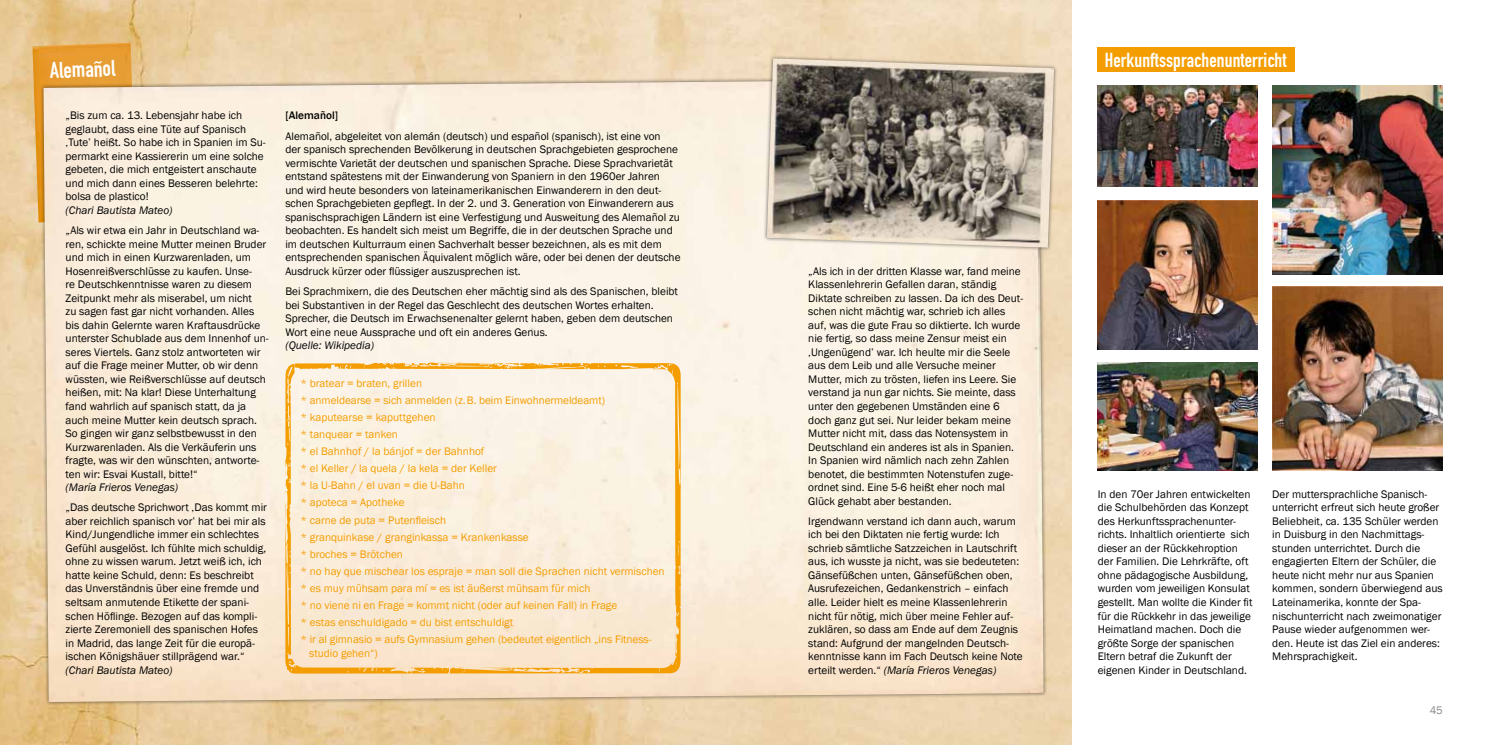
<style>
.page{position:relative;width:1489px;height:745px;background:#fff}
.page>*{position:absolute;margin:0;border:0;box-sizing:border-box;transform-origin:0 0}
.t1{font:22.5px "DIN Engschrift";color:#fff}
.t2{font:20px "DIN Engschrift";letter-spacing:.005em;color:#fff}
.t3{font:11.25px/13.5px "Franklin Gothic";color:#000}
.t4{font:11.25px/17px "Franklin Gothic";color:#f49d00}
.t5{font:italic 11.25px "Franklin Gothic";color:#000}
.t6{font:500 11.25px "Franklin Gothic";color:#000}
.t7{font:11.25px "Franklin Gothic";color:#87888a}
.s1{font-style:italic}
</style>
<div class="page">
<img style="left:0;top:0;width:1071px;height:744px">
<img style="left:32px;top:43px;width:105px;height:179px">
<img style="left:43px;top:79px;width:1000px;height:622px">
<svg style="left:285px;top:362px;width:395px;height:311px;background:#f9e9d1"></svg>
<svg style="left:410px;top:667px;width:40px;height:6px"></svg>
<svg style="left:288px;top:658px;width:7px;height:6px"></svg>
<svg style="left:285px;top:469px;width:1px;height:14px"></svg>
<div style="left:763px;top:54px;width:294px;height:197px;background:#000;opacity:.5"></div>
<img style="left:766px;top:58px;width:288px;height:189px">
<img style="left:1097px;top:86px;width:160px;height:101px">
<img style="left:1272px;top:86px;width:170px;height:189px">
<img style="left:1097px;top:200px;width:160px;height:149px">
<img style="left:1272px;top:286px;width:170px;height:184px">
<div style="left:1097px;top:47px;width:197px;height:25px;background:#f49d00"></div>
<img style="left:1097px;top:362px;width:160px;height:108px">
<h1 class="t1" style="left:49px;top:57px;width:71px;rotate:-2deg">Alemañol</h1>
<p class="t3" style="left:66px;top:109px;width:201px">„Bis zum ca. 13. Lebensjahr habe ich geglaubt, dass eine Tüte auf Spanisch ‚Tute‛ heißt. So habe ich in Spanien im Su&shy;permarkt eine Kassiererin um eine solche gebeten, die mich entgeistert anschaute und mich dann eines Besseren belehrte: bolsa de plastico!</p>
<p class="t5" style="left:66px;top:203px;width:108px">(Chari Bautista Mateo)</p>
<p class="t3" style="left:66px;top:224px;width:205px">„Als wir etwa ein Jahr in Deutschland wa&shy;ren, schickte meine Mutter meinen Bruder und mich in einen Kurzwarenladen, um Hosenreißverschlüsse zu kaufen. Unse-<br>re Deutschkenntnisse waren zu diesem Zeitpunkt mehr als miserabel, um nicht<br>zu sagen fast gar nicht vorhanden. Alles bis dahin Gelernte waren Kraftausdrücke unterster Schublade aus dem Innenhof un&shy;seres Viertels. Ganz stolz antworteten wir auf die Frage meiner Mutter, ob wir denn wüssten, wie Reißverschlüsse auf deutsch heißen, mit: Na klar! Diese Unterhaltung fand wahrlich auf spanisch statt, da ja auch meine Mutter kein deutsch sprach.<br>So gingen wir ganz selbstbewusst in den Kurzwarenladen. Als die Verkäuferin uns fragte, was wir den wünschten, antworte&shy;ten wir: Esvai Kustall, bitte!“</p>
<p class="t5" style="left:66px;top:480px;width:114px">(María Frieros Venegas)</p>
<p class="t3" style="left:66px;top:500px;width:203px">„Das deutsche Sprichwort ‚Das kommt mir aber reichlich spanisch vor‛ hat bei mir als Kind/Jungendliche immer ein schlechtes Gefühl ausgelöst. Ich fühlte mich schuldig, ohne zu wissen warum. Jetzt weiß ich, ich hatte keine Schuld, denn: Es beschreibt das Unverständnis über eine fremde und seltsam anmutende Etikette der spani&shy;schen Höflinge. Bezogen auf das kompli&shy;zierte Zeremoniell des spanischen Hofes in Madrid, das lange Zeit für die europä&shy;ischen Königshäuer stillprägend war.“</p>
<p class="t5" style="left:66px;top:662px;width:108px">(Chari Bautista Mateo)</p>
<p class="t6" style="left:285px;top:109px;width:54px">[Alemañol]</p>
<p class="t3" style="left:285px;top:129px;width:396px">Alemañol, abgeleitet von alemán (deutsch) und español (spanisch), ist eine von<br>der spanisch sprechenden Bevölkerung in deutschen Sprachgebieten gesprochene vermischte Varietät der deutschen und spanischen Sprache. Diese Sprachvarietät entstand spätestens mit der Einwanderung von Spaniern in den 1960er Jahren und wird heute besonders von lateinamerikanischen Einwanderern in den deut&shy;schen Sprachgebieten gepflegt. In der 2. und 3. Generation von Einwanderern aus spanischsprachigen Ländern ist eine Verfestigung und Ausweitung des Alemañol zu beobachten. Es handelt sich meist um Begriffe, die in der deutschen Sprache und im deutschen Kulturraum einen Sachverhalt besser bezeichnen, als es mit dem entsprechenden spanischen Äquivalent möglich wäre, oder bei denen der deutsche Ausdruck kürzer oder flüssiger auszusprechen ist.</p>
<p class="t3" style="left:285px;top:285px;width:394px">Bei Sprachmixern, die des Deutschen eher mächtig sind als des Spanischen, bleibt bei Substantiven in der Regel das Geschlecht des deutschen Wortes erhalten.<br>Sprecher, die Deutsch im Erwachsenenalter gelernt haben, geben dem deutschen Wort eine neue Aussprache und oft ein anderes Genus.</p>
<p class="t5" style="left:285px;top:338px;width:90px">(Quelle: Wikipedia)</p>
<p class="t4" style="left:300px;top:375px;width:366px">* bratear = braten, grillen<br>* anmeldearse = sich anmelden (z.B. beim Einwohnermeldeamt)<br>* kaputearse = kaputtgehen<br>* tanquear = tanken<br>* el Bahnhof / la bánjof = der Bahnhof<br>* el Keller / la quela / la kela = der Keller<br>* la U-Bahn / el uvan = die U-Bahn<br>* apoteca = Apotheke<br>* carne de puta = Putenfleisch<br>* granquinkase / granginkassa = Krankenkasse<br>* broches = Brötchen<br>* no hay que mischear los espraje = man soll die Sprachen nicht vermischen * es muy mühsam para mí = es ist äußerst mühsam für mich<br>* no viene ni en Frage = kommt nicht (oder auf keinen Fall) in Frage<br>* estas enschuldigado = du bist entschuldigt<br>* ir al gimnasio = aufs Gymnasium gehen (bedeutet eigentlich „ins Fitness-</p>
<p class="t4" style="left:309px;top:644px;width:70px">studio gehen“)</p>
<h2 class="t2" style="left:1104px;top:49px;width:183px">Herkunftssprachenunterricht</h2>
<p class="t3" style="left:808px;top:264px;width:216px">„Als ich in der dritten Klasse war, fand meine Klassenlehrerin Gefallen daran, ständig Diktate schreiben zu lassen. Da ich des Deut&shy;schen nicht mächtig war, schrieb ich alles auf, was die gute Frau so diktierte. Ich wurde nie fertig, so dass meine Zensur meist ein ‚Ungenügend‛ war. Ich heulte mir die Seele aus dem Leib und alle Versuche meiner Mutter, mich zu trösten, liefen ins Leere. Sie verstand ja nun gar nichts. Sie meinte, dass unter den gegebenen Umständen eine 6 doch ganz gut sei. Nur leider bekam meine Mutter nicht mit, dass das Notensystem in Deutschland ein anderes ist als in Spanien.<br>In Spanien wird nämlich nach zehn Zahlen benotet, die bestimmten Notenstufen zuge&shy;ordnet sind. Eine 5-6 heißt eher noch mal Glück gehabt aber bestanden.</p>
<p class="t3" style="left:808px;top:514px;width:216px">Irgendwann verstand ich dann auch, warum ich bei den Diktaten nie fertig wurde: Ich schrieb sämtliche Satzzeichen in Lautschrift aus, ich wusste ja nicht, was sie bedeuteten:<br>Gänsefüßchen unten, Gänsefüßchen oben, Ausrufezeichen, Gedankenstrich – einfach alle. Leider hielt es meine Klassenlehrerin nicht für nötig, mich über meine Fehler auf&shy;zuklären, so dass am Ende auf dem Zeugnis stand: Aufgrund der mangelnden Deutsch&shy;kenntnisse kann im Fach Deutsch keine Note erteilt werden.“ <span class="s1">(María Frieros Venegas)</span></p>
<p class="t3" style="left:1097px;top:487px;width:156px">In den 70er Jahren entwickelten die Schulbehörden das Konzept des Herkunftssprachenunter&shy;richts. Inhaltlich orientierte sich dieser an der Rückkehroption der Familien. Die Lehrkräfte, oft ohne pädagogische Ausbildung, wurden vom jeweiligen Konsulat gestellt. Man wollte die Kinder fit für die Rückkehr in das jeweilige<br>Heimatland machen. Doch die größte Sorge der spanischen<br>Eltern betraf die Zukunft der eigenen Kinder in Deutschland.</p>
<p class="t3" style="left:1272px;top:487px;width:172px">Der muttersprachliche Spanisch&shy;unterricht erfreut sich heute großer Beliebheit, ca. 135 Schüler werden in Duisburg in den Nachmittags&shy;stunden unterrichtet. Durch die engagierten Eltern der Schüler, die heute nicht mehr nur aus Spanien kommen, sondern überwiegend aus Lateinamerika, konnte der Spa&shy;nischunterricht nach zweimonatiger Pause wieder aufgenommen wer&shy;den. Heute ist das Ziel ein anderes:<br>Mehrsprachigkeit.</p>
<p class="t7" style="left:1429px;top:703px;width:15px">45</p>
</div>
